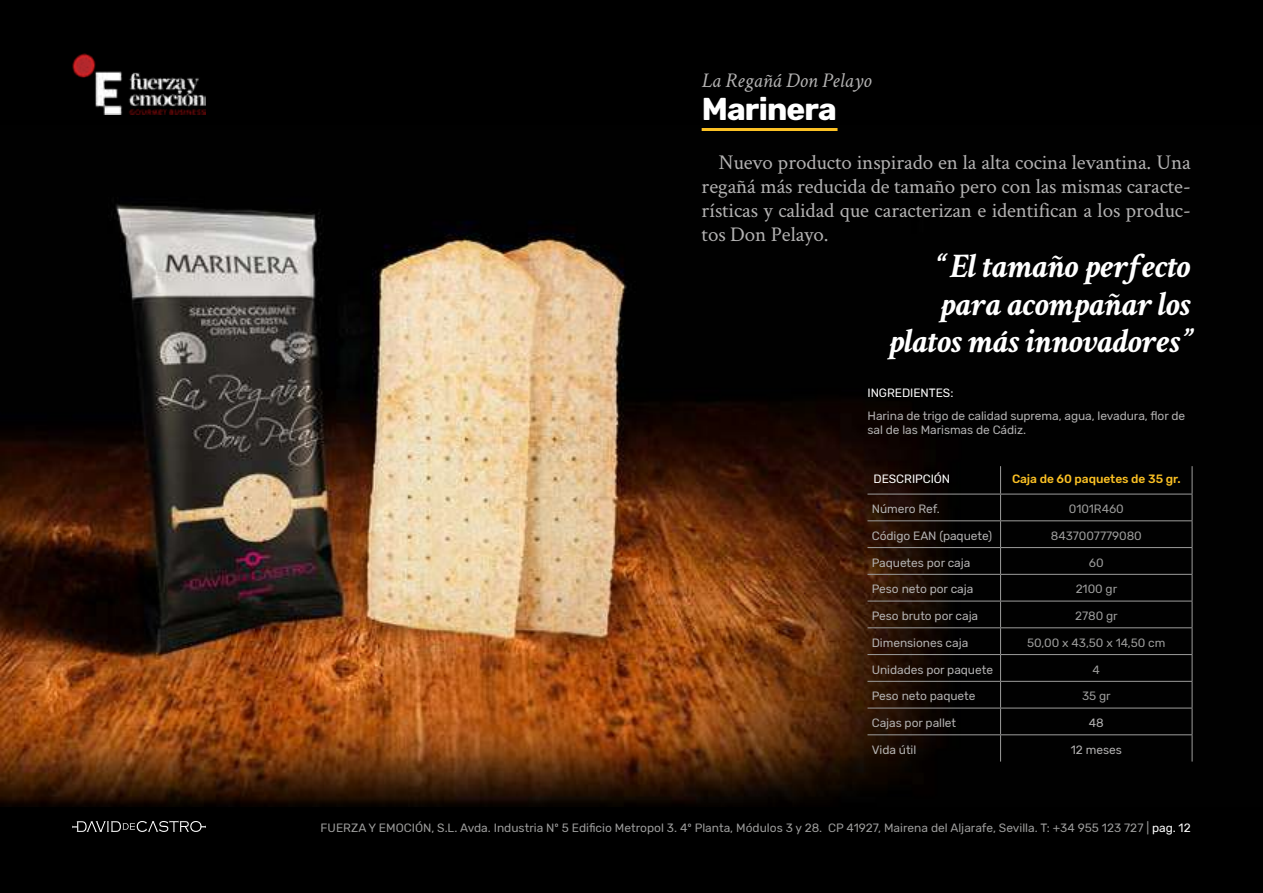
<style>
.page{position:relative;width:1263px;height:893px;background:#000}
.page>*{position:absolute;margin:0;border:0;box-sizing:border-box;transform-origin:0 0}
.t1{font:italic 700 34.5px/37.5px "Crimson Text";letter-spacing:-.005em;color:#fff;text-align:right}
.t2{font:700 31.5px "Rubik";letter-spacing:-.025em;color:#fff}
.t3{font:21px/24px "Crimson Text";letter-spacing:-.005em;color:#b3b2b2;text-align:justify}
.t4{font:italic 21px "Crimson Text";letter-spacing:-.005em;color:#b3b2b2}
.t5{font:12px/14.4px "Rubik";letter-spacing:-.005em;color:#b3b2b2}
.t6{font:12px "Rubik";color:#9d9d9c}
.t7{font:12px "Rubik";letter-spacing:-.005em;color:#fff}
.t8{font:500 12px "Rubik";letter-spacing:-.005em;color:#fcc124}
.s1{color:#fff}
</style>
<div class="page">
<img style="left:72px;top:54px;width:134px;height:61px">
<svg style="left:72px;top:821px;width:134px;height:11px"></svg>
<img style="left:0;top:128px;width:1192px;height:679px">
<hr style="left:702px;top:128px;width:135px;height:3px;background:#fcc124">
<hr style="left:867px;top:494px;width:133px;height:1px;background:#9d9d9c">
<hr style="left:1000px;top:494px;width:192px;height:1px;background:#9d9d9c">
<hr style="left:867px;top:520px;width:133px;height:1px;background:#9d9d9c">
<hr style="left:1000px;top:520px;width:192px;height:1px;background:#9d9d9c">
<hr style="left:867px;top:547px;width:133px;height:1px;background:#9d9d9c">
<hr style="left:1000px;top:547px;width:192px;height:1px;background:#9d9d9c">
<hr style="left:867px;top:574px;width:133px;height:1px;background:#9d9d9c">
<hr style="left:1000px;top:574px;width:192px;height:1px;background:#9d9d9c">
<hr style="left:867px;top:601px;width:133px;height:1px;background:#9d9d9c">
<hr style="left:1000px;top:601px;width:192px;height:1px;background:#9d9d9c">
<hr style="left:867px;top:627px;width:133px;height:1px;background:#9d9d9c">
<hr style="left:1000px;top:627px;width:192px;height:1px;background:#9d9d9c">
<hr style="left:867px;top:654px;width:133px;height:1px;background:#9d9d9c">
<hr style="left:1000px;top:654px;width:192px;height:1px;background:#9d9d9c">
<hr style="left:867px;top:681px;width:133px;height:1px;background:#9d9d9c">
<hr style="left:867px;top:708px;width:133px;height:1px;background:#9d9d9c">
<hr style="left:867px;top:734px;width:133px;height:1px;background:#9d9d9c">
<svg style="left:1192px;top:466px;width:1px;height:296px"></svg>
<hr style="left:1000px;top:681px;width:192px;height:1px;background:#9d9d9c">
<hr style="left:1000px;top:708px;width:192px;height:1px;background:#9d9d9c">
<hr style="left:1000px;top:734px;width:192px;height:1px;background:#9d9d9c">
<svg style="left:1000px;top:466px;width:1px;height:296px"></svg>
<h3 class="t4" style="left:702px;top:68px;width:171px">La Regañá Don Pelayo</h3>
<h2 class="t2" style="left:702px;top:90px;width:137px">Marinera</h2>
<h3 class="t3" style="left:702px;top:150px;width:490px;text-indent:17px">Nuevo producto inspirado en la alta cocina levantina. Una regañá más reducida de tamaño pero con las mismas caracte&shy;rísticas y calidad que caracterizan e identifican a los produc&shy;tos Don Pelayo.</h3>
<h1 class="t1" style="left:889px;top:247px;width:303px">“ El tamaño perfecto para acompañar los platos más innovadores”</h1>
<p class="t7" style="left:867px;top:386px;width:87px">INGREDIENTES:</p>
<p class="t5" style="left:867px;top:409px;width:319px">Harina de trigo de calidad suprema, agua, levadura, flor de sal de las Marismas de Cádiz.</p>
<p class="t7" style="left:873px;top:472px;width:78px">DESCRIPCIÓN</p>
<p class="t8" style="left:1012px;top:472px;width:170px">Caja de 60 paquetes de 35 gr.</p>
<p class="t5" style="left:872px;top:502px;width:70px">Número Ref.</p>
<p class="t6" style="left:1069px;top:502px;width:57px">0101R460</p>
<p class="t5" style="left:872px;top:529px;width:122px">Código EAN (paquete)</p>
<p class="t6" style="left:1051px;top:529px;width:93px">8437007779080</p>
<p class="t5" style="left:872px;top:555px;width:100px">Paquetes por caja</p>
<p class="t6" style="left:1089px;top:556px;width:16px">60</p>
<p class="t5" style="left:872px;top:582px;width:103px">Peso neto por caja</p>
<p class="t6" style="left:1076px;top:582px;width:43px">2100 gr</p>
<p class="t5" style="left:872px;top:609px;width:108px">Peso bruto por caja</p>
<p class="t6" style="left:1075px;top:609px;width:44px">2780 gr</p>
<p class="t5" style="left:872px;top:636px;width:98px">Dimensiones caja</p>
<p class="t6" style="left:1027px;top:636px;width:140px">50,00 x 43,50 x 14,50 cm</p>
<p class="t5" style="left:872px;top:662px;width:123px">Unidades por paquete</p>
<p class="t6" style="left:1092px;top:663px;width:9px">4</p>
<p class="t5" style="left:872px;top:689px;width:105px">Peso neto paquete</p>
<p class="t6" style="left:1082px;top:689px;width:30px">35 gr</p>
<p class="t5" style="left:872px;top:716px;width:86px">Cajas por pallet</p>
<p class="t5" style="left:1089px;top:716px;width:16px">48</p>
<p class="t5" style="left:872px;top:743px;width:46px">Vida útil</p>
<p class="t5" style="left:1071px;top:743px;width:52px">12 meses</p>
<p class="t6" style="left:321px;top:821px;width:871px">FUERZA Y EMOCIÓN, S.L. Avda. Industria Nº 5 Edificio Metropol 3. 4º Planta, Módulos 3 y 28. CP 41927, Mairena del Aljarafe, Sevilla. T: +34 955 123 727 | <span class="s1">pag. 12</span></p>
</div>
